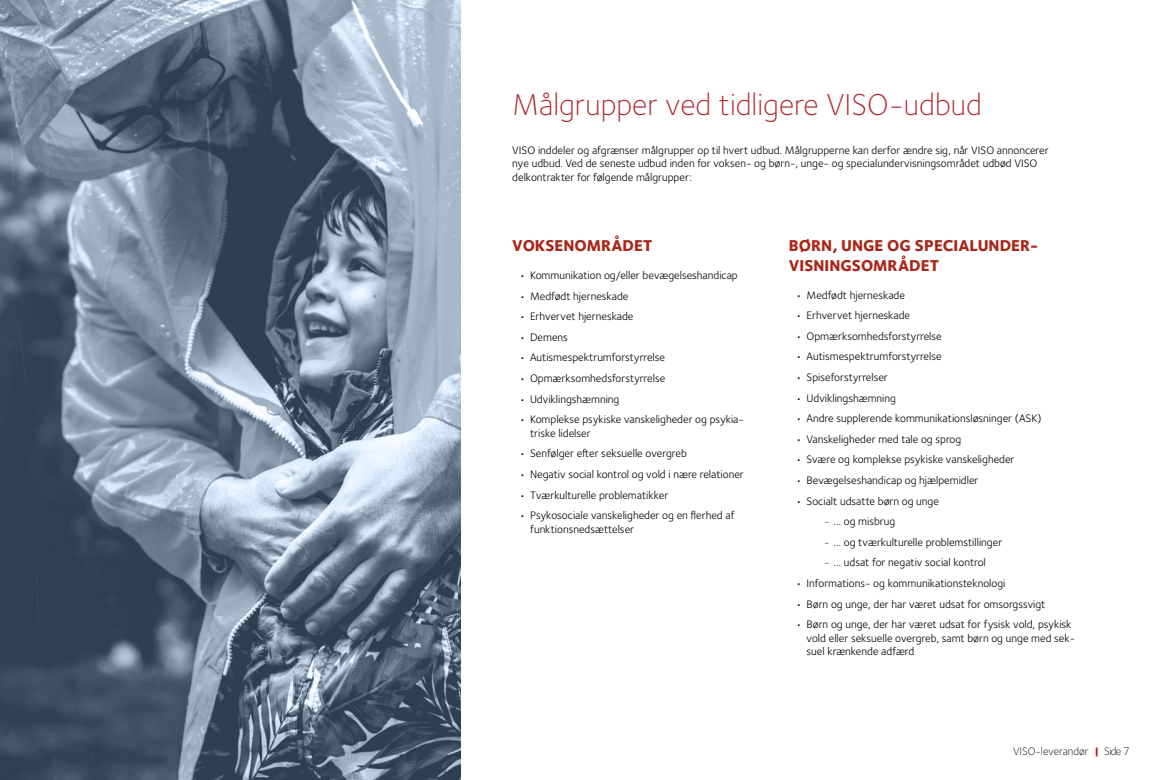
<style>
.page{position:relative;width:1170px;height:780px;background:#fff}
.page>*{position:absolute;margin:0;border:0;box-sizing:border-box;transform-origin:0 0}
.ida_H2_over{font:300 31.25px "Foundry Sterling";color:#af292e}
.H2_overskrift{font:800 16.25px/19.5px "Foundry Sterling";color:#aa2517}
.t1{font:11.25px/13.5px "Foundry Sterling";color:#000}
.t2{font:300 11.25px "Foundry Sterling";color:#000}
.s1{font-weight:300}
.s2{font-weight:800;color:#af292e}
</style>
<div class="page">
<img style="left:0;top:0;width:461px;height:780px">
<h2 class="ida_H2_over" style="left:512px;top:86px;width:471px">Målgrupper ved tidligere VISO-udbud</h2>
<p class="t1" style="left:512px;top:143px;width:538px">VISO inddeler og afgrænser målgrupper op til hvert udbud. Målgrupperne kan derfor ændre sig, når VISO annoncerer nye udbud. Ved de seneste udbud inden for voksen- og børn-, unge- og specialundervisningsområdet udbød VISO delkontrakter for følgende målgrupper:</p>
<p class="H2_overskrift" style="left:512px;top:237px;width:142px">VOKSENOMRÅDET</p>
<p class="t1" style="left:519px;top:268px;width:220px">• Kommunikation og/eller bevægelseshandicap</p>
<p class="t1" style="left:519px;top:289px;width:110px">• Medfødt hjerneskade</p>
<p class="t1" style="left:519px;top:310px;width:116px">• Erhvervet hjerneskade</p>
<p class="t1" style="left:519px;top:330px;width:50px">• Demens</p>
<p class="t1" style="left:519px;top:351px;width:147px">• Autismespektrumforstyrrelse</p>
<p class="t1" style="left:519px;top:371px;width:147px">• Opmærksomhedsforstyrrelse</p>
<p class="t1" style="left:519px;top:392px;width:102px">• Udviklingshæmning</p>
<p class="t1" style="left:530px;top:413px;width:215px;text-indent:-11px">• Komplekse psykiske vanskeligheder og psykia&shy;triske lidelser</p>
<p class="t1" style="left:519px;top:447px;width:169px">• Senfølger efter seksuelle overgreb</p>
<p class="t1" style="left:519px;top:467px;width:226px">• Negativ social kontrol og vold i nære relationer</p>
<p class="t1" style="left:519px;top:488px;width:150px">• Tværkulturelle problematikker</p>
<p class="t1" style="left:530px;top:508px;width:206px;text-indent:-11px">• Psykosociale vanskeligheder og en flerhed af funktionsnedsættelser</p>
<p class="H2_overskrift" style="left:788px;top:237px;width:251px">BØRN, UNGE OG SPECIALUNDER-<br>VISNINGSOMRÅDET</p>
<p class="t1" style="left:795px;top:288px;width:110px">• Medfødt hjerneskade</p>
<p class="t1" style="left:795px;top:309px;width:116px">• Erhvervet hjerneskade</p>
<p class="t1" style="left:795px;top:329px;width:147px">• Opmærksomhedsforstyrrelse</p>
<p class="t1" style="left:795px;top:350px;width:147px">• Autismespektrumforstyrrelse</p>
<p class="t1" style="left:795px;top:370px;width:93px">• Spiseforstyrrelser</p>
<p class="t1" style="left:795px;top:391px;width:102px">• Udviklingshæmning</p>
<p class="t1" style="left:795px;top:412px;width:247px">• Andre supplerende kommunikationsløsninger (ASK)</p>
<p class="t1" style="left:795px;top:432px;width:167px">• Vanskeligheder med tale og sprog</p>
<p class="t1" style="left:795px;top:453px;width:220px">• Svære og komplekse psykiske vanskeligheder</p>
<p class="t1" style="left:795px;top:473px;width:184px">• Bevægelseshandicap og hjælpemidler</p>
<p class="t1" style="left:795px;top:494px;width:145px">• Socialt udsatte børn og unge</p>
<p class="t1" style="left:824px;top:514px;width:73px"><span class="s1">-</span> … og misbrug</p>
<p class="t1" style="left:824px;top:535px;width:179px"><span class="s1">-</span> … og tværkulturelle problemstillinger</p>
<p class="t1" style="left:824px;top:556px;width:163px"><span class="s1">-</span> … udsat for negativ social kontrol</p>
<p class="t1" style="left:795px;top:576px;width:211px">• Informations- og kommunikationsteknologi</p>
<p class="t1" style="left:795px;top:597px;width:251px">• Børn og unge, der har været udsat for omsorgssvigt</p>
<p class="t1" style="left:806px;top:617px;width:270px;text-indent:-11px">• Børn og unge, der har været udsat for fysisk vold, psykisk vold eller seksuelle overgreb, samt børn og unge med sek&shy;suel krænkende adfærd</p>
<p class="t2" style="left:1012px;top:745px;width:118px">VISO-leverandør <span class="s2">|</span> Side 7</p>
</div>
